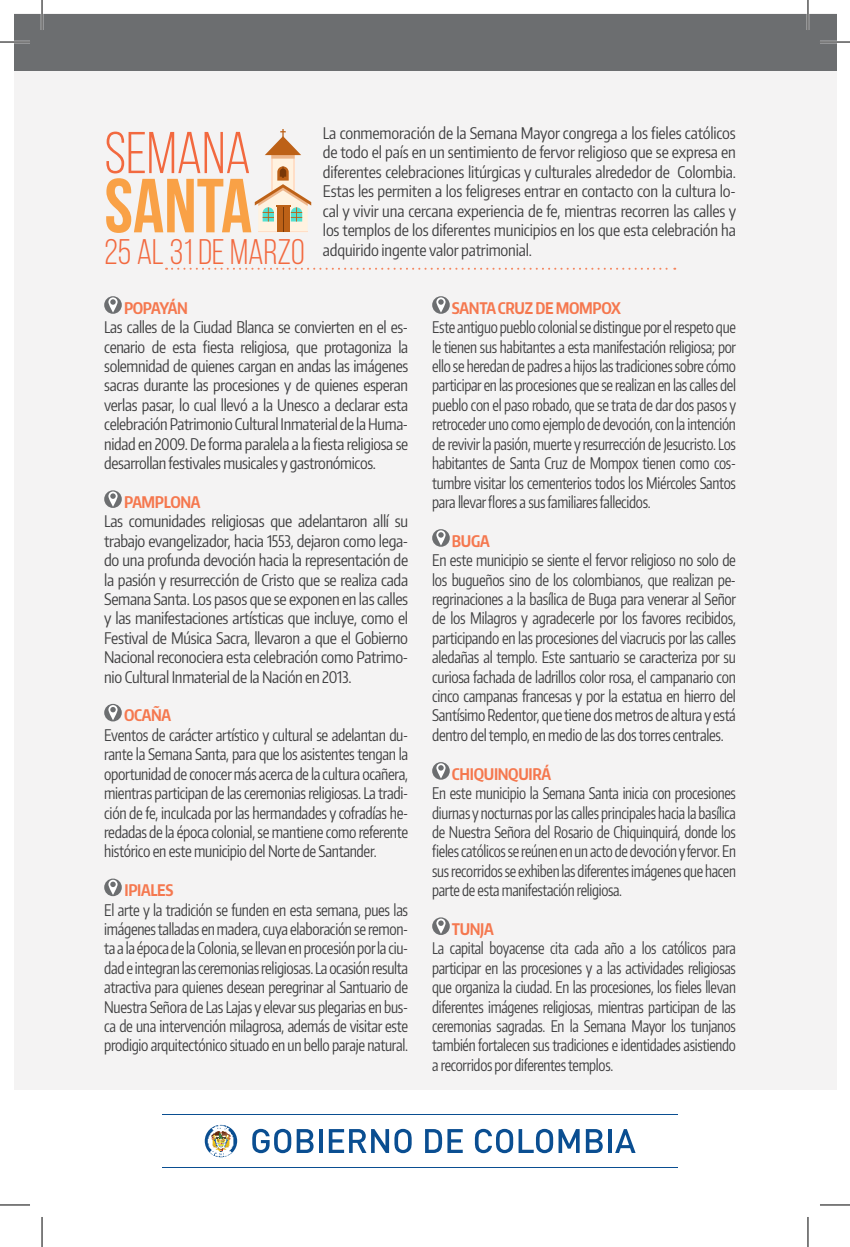
<style>
.page{position:relative;width:850px;height:1247px;background:#fff}
.page>*{position:absolute;margin:0;border:0;box-sizing:border-box;transform-origin:0 0}
.t1{font:700 76.4px "Bebas Neue";color:#f9a146}
.t2{font:58.8px "Bebas Neue";color:#f2693f}
.t3{font:35.6px "Bebas Neue";color:#f2693f}
.t4{font:16px/19.4px "Encode Sans Compressed";letter-spacing:-.02em;color:#3e3e3f;text-align:justify}
.t5{font:16px/19.4px "Encode Sans Compressed";letter-spacing:-.02em;color:#3e3e3f;text-align:justify;scale:.93 1}
.t6{font:16px/19.4px "Encode Sans Compressed";letter-spacing:-.02em;color:#3e3e3f;text-align:justify;scale:.9 1}
.t7{font:16px/19.4px "Encode Sans Compressed";letter-spacing:-.02em;color:#3e3e3f;text-align:justify;scale:.91 1}
.t8{font:16px/19.4px "Encode Sans Compressed";letter-spacing:-.02em;color:#3e3e3f;text-align:justify;scale:.94 1}
.t9{font:700 16px "Encode Sans Compressed";letter-spacing:-.02em;color:#f4784f}
</style>
<div class="page">
<div style="left:14px;top:14px;width:822px;height:1219px;background:#f4f3f3"></div>
<div style="left:14px;top:14px;width:822px;height:56px;background:#6c6e70"></div>
<svg style="left:104px;top:296px;width:18px;height:18px"></svg>
<svg style="left:108px;top:297px;width:10px;height:15px"></svg>
<svg style="left:110px;top:299px;width:6px;height:6px"></svg>
<svg style="left:104px;top:490px;width:18px;height:18px"></svg>
<svg style="left:108px;top:491px;width:10px;height:15px"></svg>
<svg style="left:110px;top:493px;width:6px;height:6px"></svg>
<svg style="left:104px;top:703px;width:18px;height:18px"></svg>
<svg style="left:108px;top:705px;width:10px;height:15px"></svg>
<svg style="left:110px;top:706px;width:6px;height:6px"></svg>
<svg style="left:104px;top:878px;width:18px;height:18px"></svg>
<svg style="left:108px;top:879px;width:10px;height:15px"></svg>
<svg style="left:110px;top:881px;width:6px;height:6px"></svg>
<div style="left:14px;top:1089px;width:822px;height:144px;background:#fff"></div>
<svg style="left:166px;top:268px;width:509px;height:2px"></svg>
<div style="left:271px;top:150px;width:23px;height:43px;background:#fff2e0"></div>
<hr style="left:271px;top:150px;width:2px;height:43px;background:#ffdec7">
<hr style="left:293px;top:150px;width:1px;height:43px;background:#ffdec7">
<svg style="left:265px;top:129px;width:36px;height:30px"></svg>
<svg style="left:255px;top:166px;width:56px;height:66px"></svg>
<svg style="left:432px;top:296px;width:17px;height:18px"></svg>
<svg style="left:436px;top:297px;width:9px;height:15px"></svg>
<svg style="left:438px;top:299px;width:5px;height:6px"></svg>
<div style="left:432px;top:529px;width:17px;height:17px;background:#6c6e70;border-radius:50%"></div>
<svg style="left:436px;top:530px;width:9px;height:15px"></svg>
<svg style="left:438px;top:532px;width:5px;height:5px"></svg>
<div style="left:432px;top:762px;width:17px;height:17px;background:#6c6e70;border-radius:50%"></div>
<svg style="left:436px;top:763px;width:9px;height:15px"></svg>
<svg style="left:438px;top:765px;width:5px;height:5px"></svg>
<svg style="left:432px;top:917px;width:17px;height:17px"></svg>
<svg style="left:436px;top:918px;width:9px;height:15px"></svg>
<svg style="left:438px;top:920px;width:5px;height:5px"></svg>
<hr style="left:162px;top:1167px;width:515px;height:1px;background:#0a4e91">
<hr style="left:162px;top:1113px;width:515px;height:1px;background:#0a4e91">
<svg style="left:252px;top:1128px;width:61px;height:24px"></svg>
<hr style="left:319px;top:1128px;width:3px;height:24px;background:#0a4e91">
<svg style="left:329px;top:1128px;width:82px;height:24px"></svg>
<svg style="left:425px;top:1129px;width:37px;height:23px"></svg>
<svg style="left:475px;top:1128px;width:104px;height:24px"></svg>
<svg style="left:585px;top:1129px;width:17px;height:23px"></svg>
<hr style="left:608px;top:1128px;width:3px;height:24px;background:#0a4e91">
<svg style="left:615px;top:1129px;width:20px;height:23px"></svg>
<img style="left:205px;top:1124px;width:32px;height:33px;border-radius:16px">
<hr style="left:0;top:41px;width:30px;height:2px;background:#fff">
<hr style="left:819px;top:41px;width:30px;height:2px;background:#fff">
<hr style="left:41px;top:0;width:2px;height:30px;background:#fff">
<hr style="left:806px;top:0;width:3px;height:30px;background:#fff">
<hr style="left:0;top:42px;width:30px;height:1px;background:#000">
<hr style="left:819px;top:42px;width:30px;height:1px;background:#000">
<hr style="left:0;top:1204px;width:30px;height:1px;background:#000">
<hr style="left:819px;top:1204px;width:30px;height:1px;background:#000">
<hr style="left:42px;top:0;width:1px;height:30px;background:#000">
<hr style="left:42px;top:1216px;width:1px;height:30px;background:#000">
<hr style="left:807px;top:0;width:1px;height:30px;background:#000">
<hr style="left:807px;top:1216px;width:1px;height:30px;background:#000">
<h2 class="t2" style="left:104px;top:121px;width:148px">SEMANA</h2>
<h1 class="t1" style="left:104px;top:164px;width:149px">SANTA</h1>
<h3 class="t3" style="left:104px;top:232px;width:202px">25 AL 31 DE MARZO</h3>
<p class="t4" style="left:323px;top:123px;width:415px">La conmemoración de la Semana Mayor congrega a los fieles católicos de todo el país en un sentimiento de fervor religioso que se expresa en diferentes celebraciones litúrgicas y culturales alrededor de Colombia.<br>Estas les permiten a los feligreses entrar en contacto con la cultura lo&shy;cal y vivir una cercana experiencia de fe, mientras recorren las calles y los templos de los diferentes municipios en los que esta celebración ha adquirido ingente valor patrimonial.</p>
<p class="t9" style="left:124px;top:297px;width:66px">POPAYÁN</p>
<p class="t4" style="left:104px;top:317px;width:305px">Las calles de la Ciudad Blanca se convierten en el es&shy;cenario de esta fiesta religiosa, que protagoniza la solemnidad de quienes cargan en andas las imágenes sacras durante las procesiones y de quienes esperan verlas pasar, lo cual llevó a la Unesco a declarar esta celebración Patrimonio Cultural Inmaterial de la Huma&shy;nidad en 2009. De forma paralela a la fiesta religiosa se desarrollan festivales musicales y gastronómicos.</p>
<p class="t9" style="left:124px;top:491px;width:78px">PAMPLONA</p>
<p class="t4" style="left:104px;top:511px;width:305px">Las comunidades religiosas que adelantaron allí su trabajo evangelizador, hacia 1553, dejaron como lega&shy;do una profunda devoción hacia la representación de la pasión y resurrección de Cristo que se realiza cada Semana Santa. Los pasos que se exponen en las calles y las manifestaciones artísticas que incluye, como el Festival de Música Sacra, llevaron a que el Gobierno Nacional reconociera esta celebración como Patrimo&shy;nio Cultural Inmaterial de la Nación en 2013.</p>
<p class="t9" style="left:124px;top:705px;width:49px">OCAÑA</p>
<p class="t8" style="left:104px;top:724px;width:325px">Eventos de carácter artístico y cultural se adelantan du&shy;rante la Semana Santa, para que los asistentes tengan la oportunidad de conocer más acerca de la cultura ocañera, mientras participan de las ceremonias religiosas. La tradi&shy;ción de fe, inculcada por las hermandades y cofradías he&shy;redadas de la época colonial, se mantiene como referente histórico en este municipio del Norte de Santander.</p>
<p class="t9" style="left:124px;top:879px;width:50px">IPIALES</p>
<p class="t5" style="left:104px;top:899px;width:328px">El arte y la tradición se funden en esta semana, pues las imágenes talladas en madera, cuya elaboración se remon&shy;ta a la época de la Colonia, se llevan en procesión por la ciu&shy;dad e integran las ceremonias religiosas. La ocasión resulta atractiva para quienes desean peregrinar al Santuario de Nuestra Señora de Las Lajas y elevar sus plegarias en bus&shy;ca de una intervención milagrosa, además de visitar este prodigio arquitectónico situado en un bello paraje natural.</p>
<p class="t9" style="left:452px;top:297px;width:170px">SANTA CRUZ DE MOMPOX</p>
<p class="t7" style="left:432px;top:317px;width:335px">Este antiguo pueblo colonial se distingue por el respeto que le tienen sus habitantes a esta manifestación religiosa; por ello se heredan de padres a hijos las tradiciones sobre cómo participar en las procesiones que se realizan en las calles del pueblo con el paso robado, que se trata de dar dos pasos y retroceder uno como ejemplo de devoción, con la intención de revivir la pasión, muerte y resurrección de Jesucristo. Los habitantes de Santa Cruz de Mompox tienen como cos&shy;tumbre visitar los cementerios todos los Miércoles Santos para llevar flores a sus familiares fallecidos.</p>
<p class="t9" style="left:452px;top:530px;width:39px">BUGA</p>
<p class="t5" style="left:432px;top:550px;width:328px">En este municipio se siente el fervor religioso no solo de los bugueños sino de los colombianos, que realizan pe&shy;regrinaciones a la basílica de Buga para venerar al Señor de los Milagros y agradecerle por los favores recibidos, participando en las procesiones del viacrucis por las calles aledañas al templo. Este santuario se caracteriza por su curiosa fachada de ladrillos color rosa, el campanario con cinco campanas francesas y por la estatua en hierro del Santísimo Redentor, que tiene dos metros de altura y está dentro del templo, en medio de las dos torres centrales.</p>
<p class="t9" style="left:452px;top:763px;width:101px">CHIQUINQUIRÁ</p>
<p class="t6" style="left:432px;top:782px;width:339px">En este municipio la Semana Santa inicia con procesiones diurnas y nocturnas por las calles principales hacia la basílica de Nuestra Señora del Rosario de Chiquinquirá, donde los fieles católicos se reúnen en un acto de devoción y fervor. En sus recorridos se exhiben las diferentes imágenes que hacen parte de esta manifestación religiosa.</p>
<p class="t9" style="left:451px;top:918px;width:44px">TUNJA</p>
<p class="t6" style="left:432px;top:938px;width:339px">La capital boyacense cita cada año a los católicos para participar en las procesiones y a las actividades religiosas que organiza la ciudad. En las procesiones, los fieles llevan diferentes imágenes religiosas, mientras participan de las ceremonias sagradas. En la Semana Mayor los tunjanos también fortalecen sus tradiciones e identidades asistiendo a recorridos por diferentes templos.</p>
</div>
